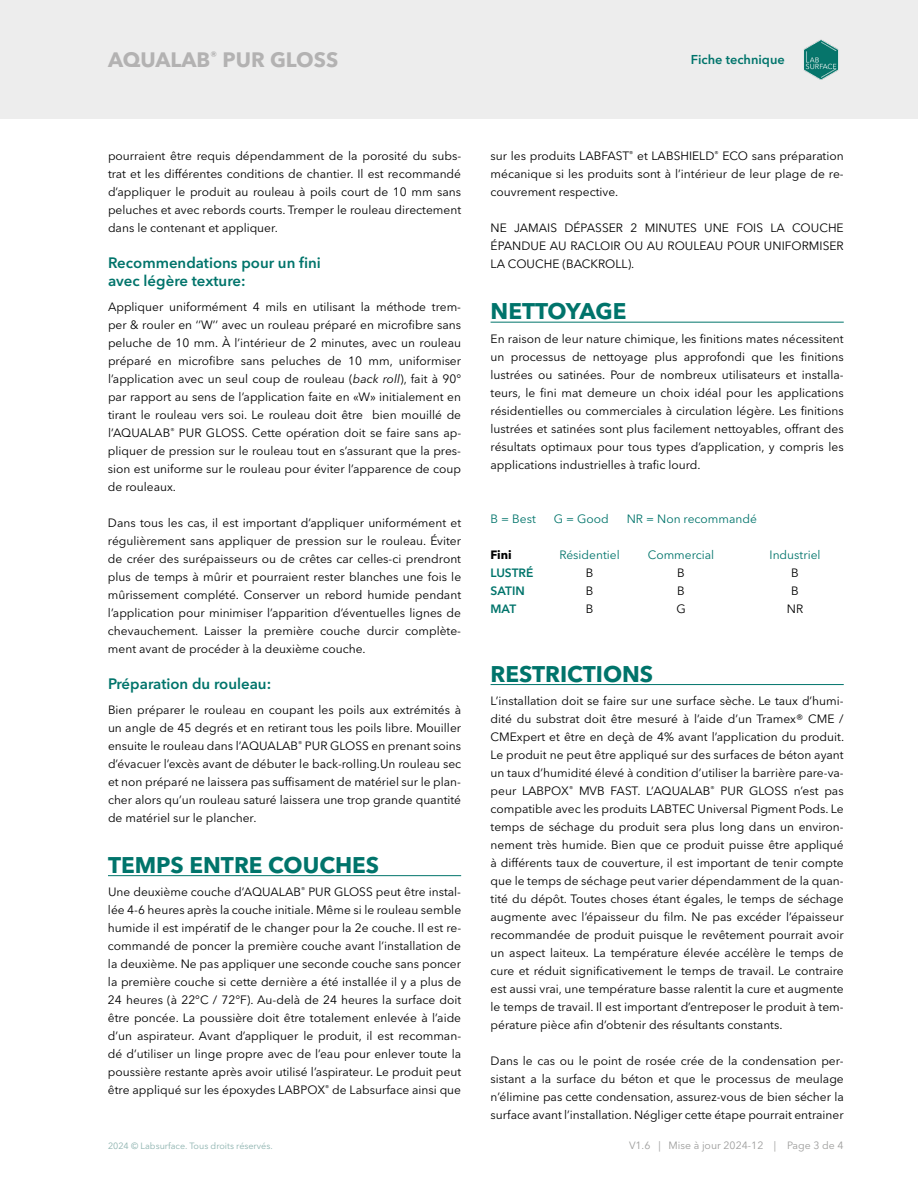
<style>
.page{position:relative;width:918px;height:1188px;background:#fff}
.page>*{position:absolute;margin:0;border:0;box-sizing:border-box;transform-origin:0 0}
.t1{font:700 22.5px "Avenir Next LT Pro";color:#00746b}
.t2{font:700 20.7px "Avenir Next LT Pro";color:#b3b2b2}
.t3{font:600 15px/18px "Avenir Next LT Pro";color:#00746b}
.t4{font:600 12.75px "Avenir Next LT Pro";color:#00746b}
.t5{font:12px/18px "Avenir Next LT Pro";color:#000;text-align:justify}
.t6{font:12px "Avenir Next LT Pro";color:#00746b}
.t7{font:600 12px "Avenir Next LT Pro";color:#00746b}
.t8{font:700 12px "Avenir Next LT Pro";color:#000}
.t9{font:10.5px "Avenir Next LT Pro";color:#9d9d9c}
.t10{font:9px "Avenir Next LT Pro";color:#8cb2ae}
.s1{font-style:italic}
</style>
<div class="page">
<div style="left:0;top:0;width:918px;height:119px;background:#ededed"></div>
<img style="left:803px;top:39px;width:36px;height:41px">
<hr style="left:491px;top:322px;width:353px;height:1px;background:#00746b">
<hr style="left:491px;top:684px;width:353px;height:1px;background:#00746b">
<hr style="left:108px;top:875px;width:353px;height:1px;background:#00746b">
<h2 class="t2" style="left:108px;top:47px;width:232px">AQUALAB<sup>®</sup> PUR GLOSS</h2>
<p class="t4" style="left:691px;top:52px;width:95px">Fiche technique</p>
<p class="t5" style="left:108px;top:147px;width:355px">pourraient être requis dépendamment de la porosité du subs&shy;trat et les différentes conditions de chantier. Il est recommandé d’appliquer le produit au rouleau à poils court de 10 mm sans peluches et avec rebords courts. Tremper le rouleau directement dans le contenant et appliquer.</p>
<p class="t3" style="left:108px;top:254px;width:214px">Recommendations pour un fini avec légère texture:</p>
<p class="t5" style="left:108px;top:298px;width:355px">Appliquer uniformément 4 mils en utilisant la méthode trem&shy;per &amp; rouler en ‘’W’’ avec un rouleau préparé en microfibre sans peluche de 10 mm. À l’intérieur de 2 minutes, avec un rouleau préparé en microfibre sans peluches de 10 mm, uniformiser l’application avec un seul coup de rouleau (<span class="s1">back roll</span>), fait à 90° par rapport au sens de l’application faite en «W» initialement en tirant le rouleau vers soi. Le rouleau doit être bien mouillé de l’AQUALAB<sup>®</sup> PUR GLOSS. Cette opération doit se faire sans ap&shy;pliquer de pression sur le rouleau tout en s’assurant que la pres&shy;sion est uniforme sur le rouleau pour éviter l’apparence de coup de rouleaux.</p>
<p class="t5" style="left:108px;top:514px;width:355px">Dans tous les cas, il est important d’appliquer uniformément et régulièrement sans appliquer de pression sur le rouleau. Éviter de créer des surépaisseurs ou de crêtes car celles-ci prendront plus de temps à mûrir et pourraient rester blanches une fois le mûrissement complété. Conserver un rebord humide pendant l’application pour minimiser l’apparition d’éventuelles lignes de chevauchement. Laisser la première couche durcir complète&shy;ment avant de procéder à la deuxième couche.</p>
<p class="t3" style="left:108px;top:675px;width:165px">Préparation du rouleau:</p>
<p class="t5" style="left:108px;top:701px;width:355px">Bien préparer le rouleau en coupant les poils aux extrémités à un angle de 45 degrés et en retirant tous les poils libre. Mouiller ensuite le rouleau dans l’AQUALAB<sup>®</sup> PUR GLOSS en prenant soins d’évacuer l’excès avant de débuter le back-rolling.Un rouleau sec et non préparé ne laissera pas suffisament de matériel sur le plan&shy;cher alors qu’un rouleau saturé laissera une trop grande quantité de matériel sur le plancher.</p>
<h1 class="t1" style="left:108px;top:851px;width:273px">TEMPS ENTRE COUCHES</h1>
<p class="t5" style="left:108px;top:883px;width:355px">Une deuxième couche d’AQUALAB<sup>®</sup> PUR GLOSS peut être instal&shy;lée 4-6 heures après la couche initiale. Même si le rouleau semble humide il est impératif de le changer pour la 2e couche. Il est re&shy;commandé de poncer la première couche avant l’installation de la deuxième. Ne pas appliquer une seconde couche sans poncer la première couche si cette dernière a été installée il y a plus de 24 heures (à 22°C / 72°F). Au-delà de 24 heures la surface doit être poncée. La poussière doit être totalement enlevée à l’aide d’un aspirateur. Avant d’appliquer le produit, il est recomman&shy;dé d’utiliser un linge propre avec de l’eau pour enlever toute la poussière restante après avoir utilisé l’aspirateur. Le produit peut être appliqué sur les époxydes LABPOX<sup>®</sup> de Labsurface ainsi que</p>
<p class="t5" style="left:491px;top:147px;width:355px">sur les produits LABFAST<sup>®</sup> et LABSHIELD<sup>®</sup> ECO sans préparation mécanique si les produits sont à l’intérieur de leur plage de re&shy;couvrement respective.</p>
<p class="t5" style="left:491px;top:219px;width:355px">NE JAMAIS DÉPASSER 2 MINUTES UNE FOIS LA COUCHE ÉPANDUE AU RACLOIR OU AU ROULEAU POUR UNIFORMISER LA COUCHE (BACKROLL).</p>
<h1 class="t1" style="left:491px;top:298px;width:137px">NETTOYAGE</h1>
<p class="t5" style="left:491px;top:330px;width:355px">En raison de leur nature chimique, les finitions mates nécessitent un processus de nettoyage plus approfondi que les finitions lustrées ou satinées. Pour de nombreux utilisateurs et installa&shy;teurs, le fini mat demeure un choix idéal pour les applications résidentielles ou commerciales à circulation légère. Les finitions lustrées et satinées sont plus facilement nettoyables, offrant des résultats optimaux pour tous types d’application, y compris les applications industrielles à trafic lourd.</p>
<p class="t6" style="left:491px;top:511px;width:47px">B = Best</p>
<p class="t6" style="left:554px;top:511px;width:56px">G = Good</p>
<p class="t6" style="left:627px;top:511px;width:132px">NR = Non recommandé</p>
<p class="t8" style="left:491px;top:547px;width:23px">Fini</p>
<p class="t6" style="left:559px;top:547px;width:62px">Résidentiel</p>
<p class="t6" style="left:648px;top:547px;width:68px">Commercial</p>
<p class="t6" style="left:770px;top:547px;width:53px">Industriel</p>
<p class="t7" style="left:491px;top:565px;width:44px">LUSTRÉ</p>
<p class="t5" style="left:586px;top:564px;width:9px">B</p>
<p class="t5" style="left:677px;top:564px;width:9px">B</p>
<p class="t5" style="left:791px;top:564px;width:9px">B</p>
<p class="t7" style="left:491px;top:583px;width:36px">SATIN</p>
<p class="t5" style="left:586px;top:582px;width:9px">B</p>
<p class="t5" style="left:677px;top:582px;width:9px">B</p>
<p class="t5" style="left:791px;top:582px;width:9px">B</p>
<p class="t7" style="left:491px;top:601px;width:27px">MAT</p>
<p class="t5" style="left:586px;top:600px;width:9px">B</p>
<p class="t5" style="left:676px;top:600px;width:11px">G</p>
<p class="t5" style="left:787px;top:600px;width:18px">NR</p>
<h1 class="t1" style="left:491px;top:660px;width:164px">RESTRICTIONS</h1>
<p class="t5" style="left:491px;top:692px;width:355px">L’installation doit se faire sur une surface sèche. Le taux d’humi&shy;dité du substrat doit être mesuré à l’aide d’un Tramex® CME / CMExpert et être en deçà de 4% avant l’application du produit.<br>Le produit ne peut être appliqué sur des surfaces de béton ayant un taux d’humidité élevé à condition d’utiliser la barrière pare-va&shy;peur LABPOX<sup>®</sup> MVB FAST. L’AQUALAB<sup>®</sup> PUR GLOSS n’est pas compatible avec les produits LABTEC Universal Pigment Pods. Le temps de séchage du produit sera plus long dans un environ&shy;nement très humide. Bien que ce produit puisse être appliqué à différents taux de couverture, il est important de tenir compte que le temps de séchage peut varier dépendamment de la quan&shy;tité du dépôt. Toutes choses étant égales, le temps de séchage augmente avec l’épaisseur du film. Ne pas excéder l’épaisseur recommandée de produit puisque le revêtement pourrait avoir un aspect laiteux. La température élevée accélère le temps de cure et réduit significativement le temps de travail. Le contraire est aussi vrai, une température basse ralentit la cure et augmente le temps de travail. Il est important d’entreposer le produit à tem&shy;pérature pièce afin d’obtenir des résultants constants.</p>
<p class="t5" style="left:491px;top:1052px;width:355px">Dans le cas ou le point de rosée crée de la condensation per&shy;sistant a la surface du béton et que le processus de meulage n’élimine pas cette condensation, assurez-vous de bien sécher la surface avant l’installation. Négliger cette étape pourrait entrainer</p>
<p class="t10" style="left:108px;top:1140px;width:166px">2024 © Labsurface. Tous droits réservés.</p>
<p class="t9" style="left:629px;top:1139px;width:216px">V1.6 | Mise à jour 2024-12 | Page 3 de 4</p>
</div>
